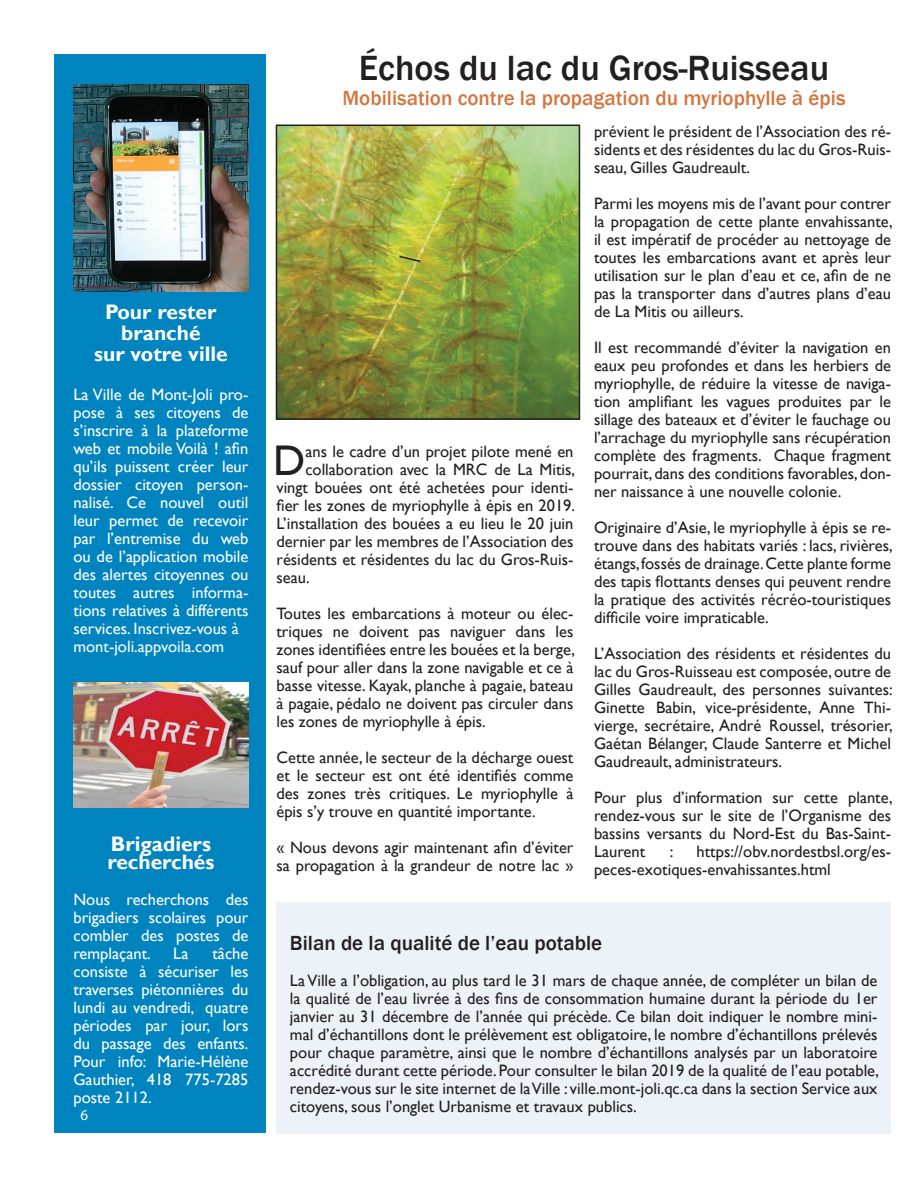
<style>
.page{position:relative;width:918px;height:1188px;background:#fff}
.page>*{position:absolute;margin:0;border:0;box-sizing:border-box;transform-origin:0 0}
.t1{font:42.9px "Gill Sans";color:#231f20}
.t2{font:500 36px "Franklin Gothic";color:#231f20}
.t3{font:700 21px/21px "Gill Sans";color:#fff;text-align:center}
.t4{font:500 21px "Franklin Gothic";color:#d27741}
.t5{font:500 21px "Franklin Gothic";color:#231f20}
.t6{font:16.5px/18px "Gill Sans";color:#231f20;text-align:justify}
.t7{font:16.5px/18px "Gill Sans";color:#fff;text-align:justify}
.t8{font:15px "Myriad Pro";color:#fff}
.s1{color:#f9fcfe}
</style>
<div class="page">
<div style="left:55px;top:55px;width:211px;height:1078px;background:#0084c0"></div>
<img style="left:279px;top:128px;width:298px;height:289px">
<div style="left:276px;top:125px;width:304px;height:295px;border:2px solid #231f20"></div>
<svg style="left:398px;top:255px;width:24px;height:8px"></svg>
<div style="left:276px;top:903px;width:615px;height:231px;background:#ebf2f8"></div>
<img style="left:73px;top:85px;width:175px;height:207px">
<img style="left:73px;top:683px;width:175px;height:125px">
<p class="t3" style="left:94px;top:302px;width:135px">Pour rester branché<br>sur votre ville</p>
<p class="t7" style="left:73px;top:386px;width:176px;text-align:left">La Ville de Mont-Joli pro&shy;pose à ses citoyens de s’inscrire à la plateforme web et mobile Voilà ! afin qu’ils puissent créer leur dossier citoyen person&shy;nalisé. Ce nouvel outil leur permet de recevoir par l’entremise du web ou de l’application mobile des alertes citoyennes ou toutes autres informa&shy;tions relatives à différents services. <span class="s1">Inscrivez-vous à mont-joli.appvoila.com</span></p>
<p class="t3" style="left:107px;top:836px;width:109px;line-height:18px;text-align:left">Brigadiers recherchés</p>
<p class="t7" style="left:73px;top:891px;width:176px">Nous recherchons des brigadiers scolaires pour combler des postes de remplaçant.</p>
<p class="t7" style="left:73px;top:945px;width:176px;text-indent:139px">tâche consiste à sécuriser les traverses piétonnières du lundi au vendredi, quatre périodes par jour, lors du passage des enfants.<br>Pour info: Marie-Hélène Gauthier, 418 775-7285 poste 2112.</p>
<p class="t7" style="left:173px;top:945px;width:17px">La</p>
<p class="t8" style="left:81px;top:1106px;width:9px">6</p>
<h2 class="t2" style="left:359px;top:46px;width:472px">Échos du lac du Gros-Ruisseau</h2>
<p class="t4" style="left:342px;top:85px;width:505px">Mobilisation contre la propagation du myriophylle à épis</p>
<h1 class="t1" style="left:273px;top:436px;width:34px">D</h1>
<p class="t6" style="left:305px;top:443px;width:270px">ans le cadre d’un projet pilote mené en</p>
<p class="t6" style="left:305px;top:461px;width:271px">collaboration avec la MRC de La Mitis,</p>
<p class="t6" style="left:276px;top:479px;width:299px">vingt bouées ont été achetées pour identi-</p>
<p class="t6" style="left:276px;top:497px;width:300px">fier les zones de myriophylle à épis en 2019.</p>
<p class="t6" style="left:276px;top:515px;width:298px">L’installation des bouées a eu lieu le 20 juin</p>
<p class="t6" style="left:276px;top:533px;width:299px">dernier par les membres de l’Association des</p>
<p class="t6" style="left:276px;top:551px;width:298px">résidents et résidentes du lac du Gros-Ruis-</p>
<p class="t6" style="left:276px;top:569px;width:35px">seau.</p>
<p class="t6" style="left:276px;top:605px;width:300px">Toutes les embarcations à moteur ou élec&shy;triques ne doivent pas naviguer dans les zones identifiées entre les bouées et la berge, sauf pour aller dans la zone navigable et ce à basse vitesse. Kayak, planche à pagaie, bateau à pagaie, pédalo ne doivent pas circuler dans les zones de myriophylle à épis.</p>
<p class="t6" style="left:276px;top:749px;width:299px">Cette année, le secteur de la décharge ouest et le secteur est ont été identifiés comme des zones très critiques. Le myriophylle à épis s’y trouve en quantité importante.</p>
<p class="t6" style="left:276px;top:839px;width:299px">« Nous devons agir maintenant afin d’éviter sa propagation à la grandeur de notre lac »</p>
<p class="t6" style="left:594px;top:122px;width:299px">prévient le président de l’Association des ré&shy;sidents et des résidentes du lac du Gros-Ruis&shy;seau, Gilles Gaudreault.</p>
<p class="t6" style="left:594px;top:194px;width:300px">Parmi les moyens mis de l’avant pour contrer la propagation de cette plante envahissante, il est impératif de procéder au nettoyage de toutes les embarcations avant et après leur utilisation sur le plan d’eau et ce, afin de ne pas la transporter dans d’autres plans d’eau de La Mitis ou ailleurs.</p>
<p class="t6" style="left:594px;top:338px;width:299px">Il est recommandé d’éviter la navigation en eaux peu profondes et dans les herbiers de myriophylle, de réduire la vitesse de naviga&shy;tion amplifiant les vagues produites par le sillage des bateaux et d’éviter le fauchage ou l’arrachage du myriophylle sans récupération complète des fragments. Chaque fragment pourrait, dans des conditions favorables, don&shy;ner naissance à une nouvelle colonie.</p>
<p class="t6" style="left:594px;top:519px;width:300px">Originaire d’Asie, le myriophylle à épis se re&shy;trouve dans des habitats variés : lacs, rivières, étangs, fossés de drainage. Cette plante forme des tapis flottants denses qui peuvent rendre la pratique des activités récréo-touristiques difficile voire impraticable.</p>
<p class="t6" style="left:594px;top:645px;width:300px">L’Association des résidents et résidentes du lac du Gros-Ruisseau est composée, outre de Gilles Gaudreault, des personnes suivantes:<br>Ginette Babin, vice-présidente, Anne Thi&shy;vierge, secrétaire, André Roussel, trésorier, Gaétan Bélanger, Claude Santerre et Michel Gaudreault, administrateurs.</p>
<p class="t6" style="left:594px;top:789px;width:300px">Pour plus d’information sur cette plante, rendez-vous sur le site de l’Organisme des bassins versants du Nord-Est du Bas-Saint-Laurent</p>
<p class="t6" style="left:594px;top:843px;width:298px;text-indent:103px">https://obv.nordestbsl.org/es&shy;peces-exotiques-envahissantes.html</p>
<p class="t6" style="left:670px;top:843px;width:5px">:</p>
<p class="t5" style="left:290px;top:930px;width:314px">Bilan de la qualité de l’eau potable</p>
<p class="t6" style="left:290px;top:972px;width:591px">La Ville a l’obligation, au plus tard le 31 mars de chaque année, de compléter un bilan de la qualité de l’eau livrée à des fins de consommation humaine durant la période du 1er janvier au 31 décembre de l’année qui précède. Ce bilan doit indiquer le nombre mini&shy;mal d’échantillons dont le prélèvement est obligatoire, le nombre d’échantillons prélevés pour chaque paramètre, ainsi que le nombre d’échantillons analysés par un laboratoire accrédité durant cette période. Pour consulter le bilan 2019 de la qualité de l’eau potable, rendez-vous sur le site internet de la Ville : ville.mont-joli.qc.ca dans la section Service aux citoyens, sous l’onglet Urbanisme et travaux publics.</p>
</div>
